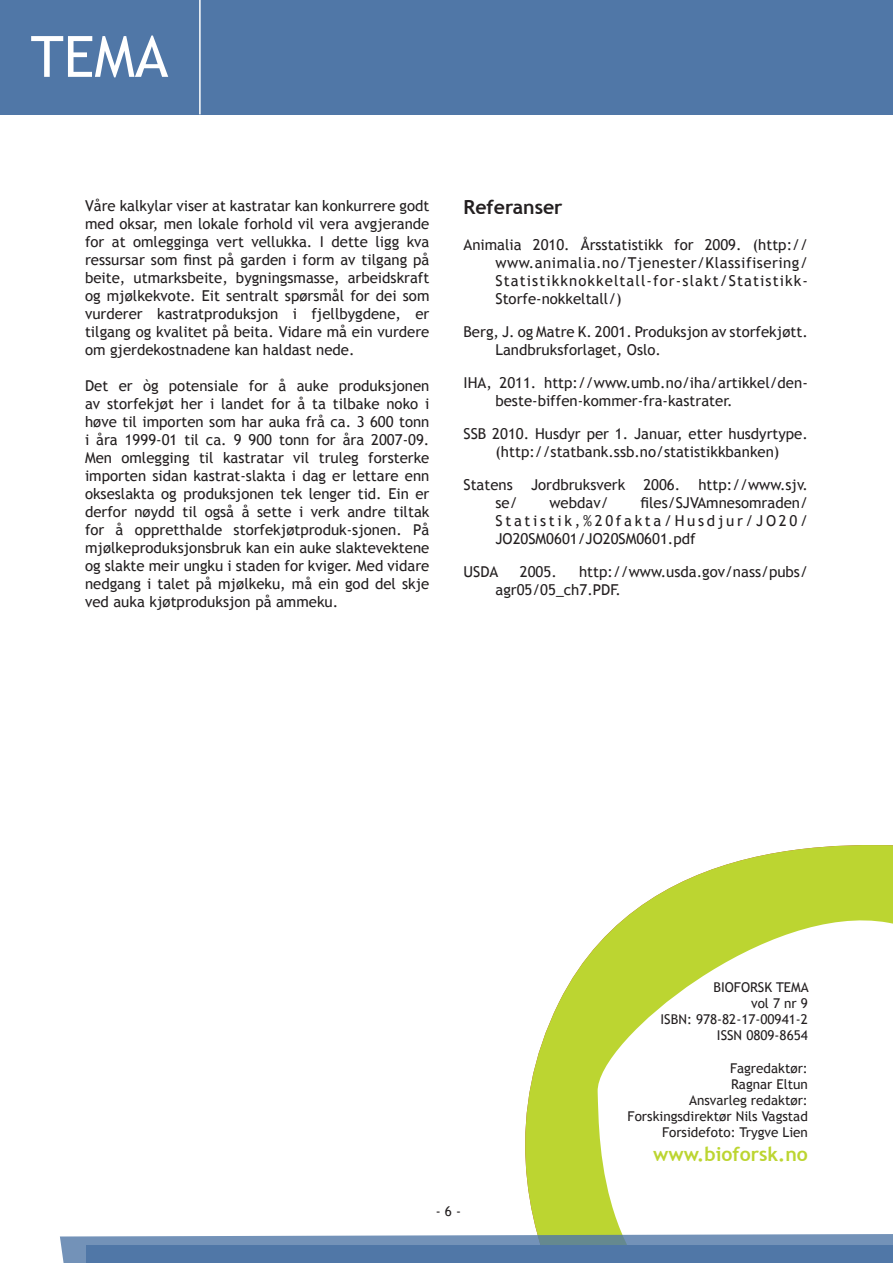
<style>
.page{position:relative;width:893px;height:1263px;background:#fff}
.page>*{position:absolute;margin:0;border:0;box-sizing:border-box;transform-origin:0 0}
.t1{font:57px "Trebuchet MS";color:#fff}
.t2{font:700 19.5px "Trebuchet MS";color:#bcd531}
.Tekst{font:700 19.5px "Trebuchet MS";color:#231f20}
.t3{font:15px/18px "Trebuchet MS";color:#231f20;text-align:justify}
.t4{font:13.5px "Trebuchet MS";color:#231f20}
</style>
<div class="page">
<div style="left:0;top:0;width:893px;height:114px;background:#5077a7"></div>
<hr style="left:199px;top:0;width:2px;height:114px;background:#fff">
<svg style="left:525px;top:845px;width:368px;height:379px;fill:#bcd531"></svg>
<svg style="left:596px;top:901px;width:297px;height:323px"></svg>
<svg style="left:60px;top:1224px;width:833px;height:39px"></svg>
<div style="left:86px;top:1246px;width:807px;height:17px;background:#5077a7"></div>
<h1 class="t1" style="left:31px;top:23px;width:139px">TEMA</h1>
<p class="t3" style="left:85px;top:197px;width:346px">Våre kalkylar viser at kastratar kan konkurrere godt med oksar, men lokale forhold vil vera avgjerande for at omlegginga vert vellukka. I dette ligg kva ressursar som finst på garden i form av tilgang på beite, utmarksbeite, bygningsmasse, arbeidskraft og mjølkekvote. Eit sentralt spørsmål for dei som vurderer kastratproduksjon i fjellbygdene, er tilgang og kvalitet på beita. Vidare må ein vurdere om gjerdekostnadene kan haldast nede.</p>
<p class="t3" style="left:85px;top:377px;width:346px">Det er òg potensiale for å auke produksjonen av storfekjøt her i landet for å ta tilbake noko i høve til importen som har auka frå ca. 3 600 tonn i åra 1999-01 til ca. 9 900 tonn for åra 2007-09.<br>Men omlegging til kastratar vil truleg forsterke importen sidan kastrat-slakta i dag er lettare enn okseslakta og produksjonen tek lenger tid. Ein er derfor nøydd til også å sette i verk andre tiltak for å oppretthalde storfekjøtproduk-sjonen. På mjølkeproduksjonsbruk kan ein auke slaktevektene og slakte meir ungku i staden for kviger. Med vidare nedgang i talet på mjølkeku, må ein god del skje ved auka kjøtproduksjon på ammeku.</p>
<p class="Tekst" style="left:463px;top:195px;width:101px">Referanser</p>
<p class="t3" style="left:495px;top:236px;width:314px;text-indent:-32px">Animalia 2010. Årsstatistikk for 2009. (http:// www.animalia.no/Tjenester/Klassifisering/ Statistikknokkeltall-for-slakt/Statistikk-Storfe-nokkeltall/)</p>
<p class="t3" style="left:495px;top:323px;width:314px;text-indent:-32px">Berg, J. og Matre K. 2001. Produksjon av storfekjøtt.<br>Landbruksforlaget, Oslo.</p>
<p class="t3" style="left:495px;top:374px;width:314px;text-indent:-32px">IHA, 2011. http://www.umb.no/iha/artikkel/den&shy;beste-biffen-kommer-fra-kastrater.</p>
<p class="t3" style="left:463px;top:425px;width:346px;text-align:center">SSB 2010. Husdyr per 1. Januar, etter husdyrtype. (http://statbank.ssb.no/statistikkbanken)</p>
<p class="t3" style="left:495px;top:476px;width:314px;text-indent:-32px">Statens Jordbruksverk 2006. http://www.sjv. se/</p>
<p class="t3" style="left:495px;top:494px;width:314px;text-indent:145px">files/SJVAmnesomraden/ Statistik,%20fakta/Husdjur/JO20/ JO20SM0601/JO20SM0601.pdf</p>
<p class="t3" style="left:463px;top:563px;width:36px">USDA</p>
<p class="t3" style="left:520px;top:563px;width:38px">2005.</p>
<p class="t3" style="left:549px;top:494px;width:61px">webdav/</p>
<p class="t3" style="left:495px;top:563px;width:314px;text-indent:84px">http://www.usda.gov/nass/pubs/ agr05/05_ch7.PDF.</p>
<p class="t4" style="left:713px;top:979px;width:97px">BIOFORSK TEMA</p>
<p class="t4" style="left:751px;top:995px;width:58px">vol 7 nr 9</p>
<p class="t4" style="left:660px;top:1011px;width:149px">ISBN: 978-82-17-00941-2</p>
<p class="t4" style="left:717px;top:1027px;width:92px">ISSN 0809-8654</p>
<p class="t4" style="left:730px;top:1060px;width:79px">Fagredaktør:</p>
<p class="t4" style="left:731px;top:1076px;width:78px">Ragnar Eltun</p>
<p class="t4" style="left:689px;top:1092px;width:120px">Ansvarleg redaktør:</p>
<p class="t4" style="left:628px;top:1108px;width:182px">Forskingsdirektør Nils Vagstad</p>
<p class="t4" style="left:662px;top:1125px;width:147px">Forsidefoto: Trygve Lien</p>
<p class="t2" style="left:653px;top:1142px;width:156px">www.bioforsk.no</p>
<p class="t4" style="left:436px;top:1203px;width:27px">- 6 -</p>
</div>
